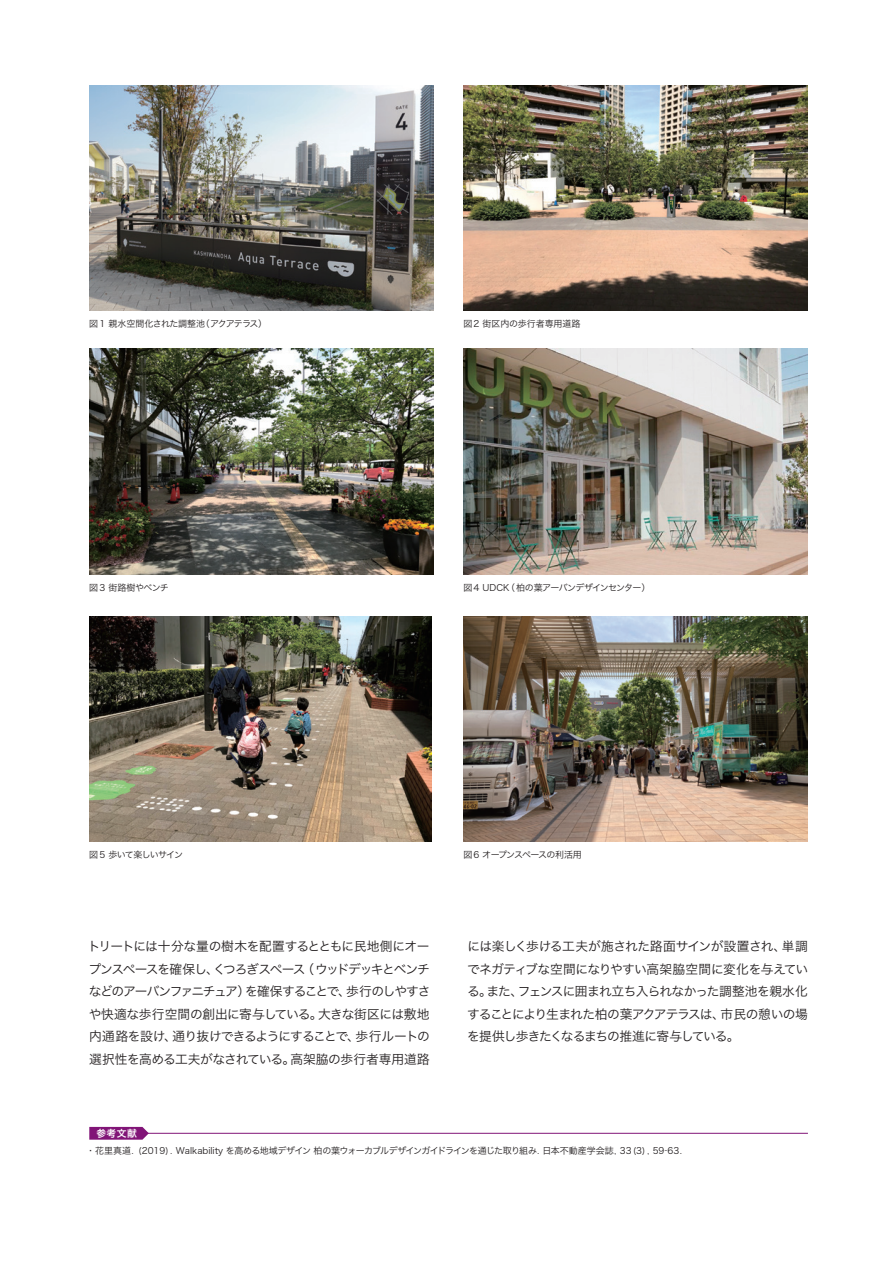
<style>
.page{position:relative;width:893px;height:1263px;background:#fff}
.page>*{position:absolute;margin:0;border:0;box-sizing:border-box;transform-origin:0 0}
.t1{font:12.75px/22.5px "Hira Kaku Pro N W3";letter-spacing:-.055em;color:#231f20;text-align:right}
.t2{font:12.75px/22.5px "Hira Kaku Pro N W3";letter-spacing:-.075em;color:#231f20}
.t3{font:12.75px "Hira Kaku Pro N W3";letter-spacing:-.025em;color:#231f20}
.t4{font:12.75px "Hira Kaku Pro N W3";letter-spacing:-.035em;color:#231f20}
.t5{font:12.75px "Hira Kaku Pro N W3";letter-spacing:-.085em;color:#231f20}
.t6{font:12.75px "Hira Kaku Pro N W3";letter-spacing:-.115em;color:#231f20}
.t7{font:12.75px "Hira Kaku Pro N W3";color:#231f20}
.t8{font:12.75px "Hira Kaku Pro N W3";letter-spacing:-.095em;color:#231f20}
.t9{font:12.75px "Hira Kaku Pro N W3";letter-spacing:-.1em;color:#231f20}
.t10{font:9.75px "Hira Kaku Pro N W6";color:#fff}
.t11{font:9px "Hira Kaku Pro N W3";letter-spacing:-.04em;color:#231f20}
.t12{font:9px "Hira Kaku Pro N W3";letter-spacing:-.08em;color:#231f20}
.t13{font:9px "Hira Kaku Pro N W3";color:#231f20}
.t14{font:9px "Hira Kaku Pro N W3";letter-spacing:-.085em;color:#231f20}
.s1{font-family:"Hira Kaku Pro N W6"}
</style>
<div class="page">
<img style="left:89px;top:349px;width:345px;height:225px">
<img style="left:463px;top:617px;width:345px;height:225px">
<img style="left:463px;top:85px;width:345px;height:225px">
<img style="left:89px;top:617px;width:343px;height:225px">
<img style="left:89px;top:85px;width:345px;height:225px">
<img style="left:463px;top:349px;width:345px;height:225px">
<hr style="left:136px;top:1133px;width:672px;height:1px;background:#811477">
<svg style="left:89px;top:1127px;width:60px;height:13px"></svg>
<p class="t11" style="left:201px;top:315px;width:68px">（アクアテラス(</p>
<p class="t13" style="left:89px;top:315px;width:117px">図1 親水空間化された調整池</p>
<p class="t13" style="left:463px;top:315px;width:119px">図2 街区内の歩行者専用道路</p>
<p class="t11" style="left:89px;top:579px;width:81px">図 3 街路樹やベンチ</p>
<p class="t12" style="left:506px;top:579px;width:146px">（柏の葉アーバンデザインセンター(</p>
<p class="t11" style="left:463px;top:579px;width:48px">図4 UDCK</p>
<p class="t14" style="left:89px;top:847px;width:95px">図 5 歩いて楽しいサイン</p>
<p class="t1" style="left:88px;top:934px;width:344px">トリートには十分な量の樹木を配置するとともに民地側にオー（ウッドデッキとベンチ</p>
<p class="t9" style="left:213px;top:957px;width:94px">くつろぎスペース</p>
<p class="t2" style="left:88px;top:956px;width:132px">プンスペースを確保し、</p>
<p class="t6" style="left:89px;top:980px;width:163px">などのアーバンファニチュア）</p>
<p class="t8" style="left:245px;top:980px;width:107px">を確保することで、</p>
<p class="t5" style="left:346px;top:980px;width:86px">歩行のしやすさ</p>
<p class="t3" style="left:318px;top:1002px;width:113px">大きな街区には敷地</p>
<p class="t3" style="left:89px;top:1002px;width:235px">や快適な歩行空間の創出に寄与している。</p>
<p class="t1" style="left:89px;top:1024px;width:89px">内通路を設け、</p>
<p class="t1" style="left:356px;top:1024px;width:76px">歩行ルートの</p>
<p class="t5" style="left:173px;top:1025px;width:189px">通り抜けできるようにすることで、</p>
<p class="t1" style="left:89px;top:1046px;width:207px">選択性を高める工夫がなされている。</p>
<p class="t7" style="left:290px;top:1047px;width:141px">高架脇の歩行者専用道路</p>
<p class="t10" style="left:96px;top:1124px;width:42px">参考文献</p>
<p class="t12" style="left:463px;top:847px;width:120px">図 6 オープンスペースの利活用</p>
<p class="t4" style="left:467px;top:935px;width:320px">には楽しく歩ける工夫が施された路面サインが設置され、</p>
<p class="t1" style="left:467px;top:956px;width:343px">でネガティブな空間になりやすい高架脇空間に変化を与えてい</p>
<p class="t1" style="left:518px;top:979px;width:292px">フェンスに囲まれ立ち入られなかった調整池を親水化</p>
<p class="t1" style="left:782px;top:934px;width:27px">単調</p>
<p class="t1" style="left:486px;top:979px;width:38px">また、</p>
<p class="t1" style="left:467px;top:979px;width:26px">る。</p>
<p class="t3" style="left:720px;top:1002px;width:89px">市民の憩いの場</p>
<p class="t2" style="left:467px;top:1001px;width:274px">することにより生まれた柏の葉アクアテラスは、を提供し歩きたくなるまちの推進に寄与している。</p>
<p class="t11" style="left:89px;top:1142px;width:594px"><span class="s1">·</span> 花里真道. (2019 .) Walkability を高める地域デザイン柏の葉ウォーカブルデザインガイドラインを通じた取り組み. 日本不動産学会誌, 33 3) ,( 59-63.</p>
</div>
